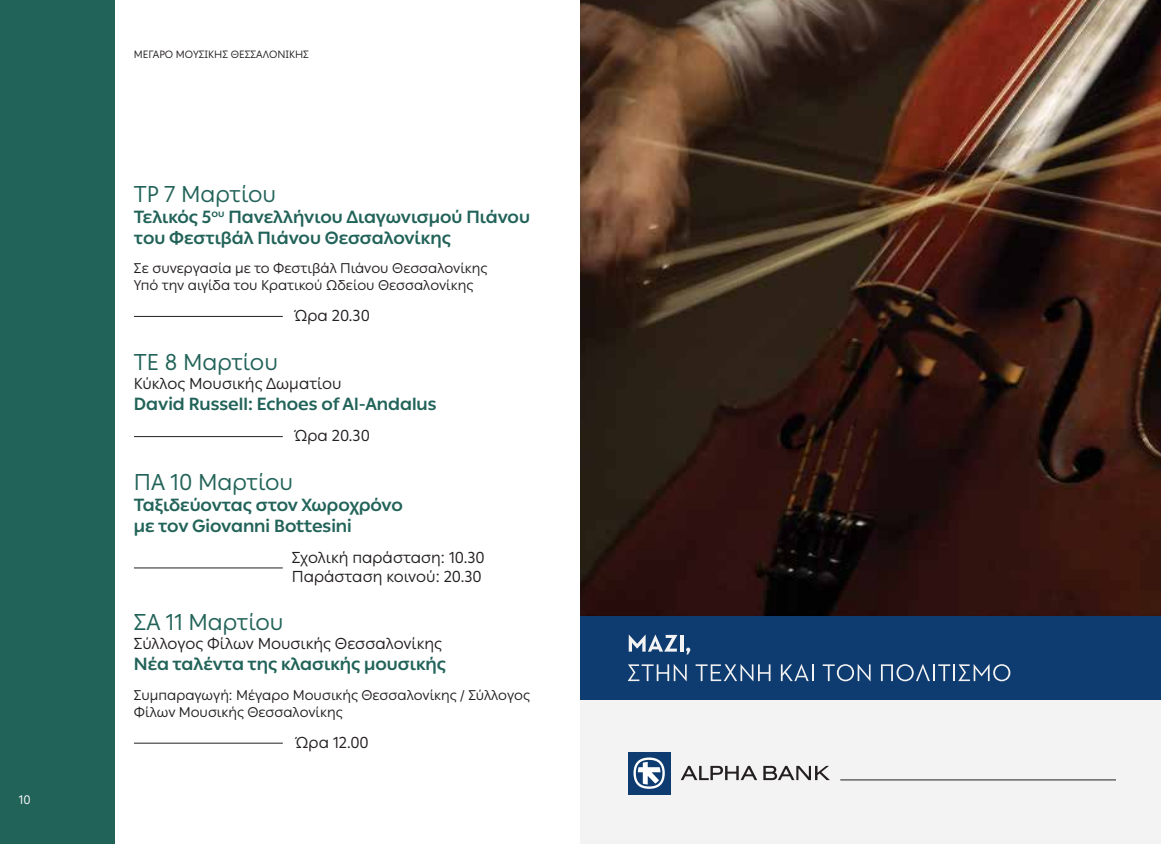
<style>
.page{position:relative;width:1161px;height:844px;background:#fff}
.page>*{position:absolute;margin:0;border:0;box-sizing:border-box;transform-origin:0 0}
.t1{font:22.75px "Ping LCG";color:#226359}
.t2{font:700 17.5px/21px "Ping LCG";color:#226359}
.t3{font:15.75px/18.9px "Ping LCG";color:#231f20}
.t4{font:14px/16.8px "Ping LCG";color:#231f20}
.t5{font:12.25px "Ping LCG";color:#fff}
.t6{font:10.5px "Ping LCG";color:#231f20}
</style>
<div class="page">
<img style="left:580px;top:0;width:581px;height:616px">
<div style="left:580px;top:688px;width:581px;height:155px;background:#f4f3f3"></div>
<div style="left:628px;top:751px;width:42px;height:43px;background:#0e3c70"></div>
<svg style="left:633px;top:757px;width:32px;height:31px"></svg>
<svg style="left:636px;top:759px;width:26px;height:27px"></svg>
<svg style="left:638px;top:761px;width:22px;height:23px"></svg>
<svg style="left:681px;top:765px;width:76px;height:14px"></svg>
<svg style="left:763px;top:765px;width:66px;height:14px"></svg>
<hr style="left:840px;top:779px;width:276px;height:1px;background:#231f20">
<div style="left:580px;top:616px;width:581px;height:83px;background:#0e3c70"></div>
<svg style="left:629px;top:634px;width:48px;height:17px"></svg>
<hr style="left:680px;top:634px;width:3px;height:17px;background:#f4f3f3">
<svg style="left:686px;top:647px;width:4px;height:7px"></svg>
<svg style="left:628px;top:664px;width:59px;height:17px"></svg>
<svg style="left:695px;top:664px;width:75px;height:17px"></svg>
<svg style="left:781px;top:664px;width:33px;height:17px"></svg>
<svg style="left:823px;top:664px;width:47px;height:17px"></svg>
<svg style="left:881px;top:664px;width:129px;height:17px"></svg>
<hr style="left:134px;top:316px;width:149px;height:1px;background:#231f20">
<hr style="left:134px;top:436px;width:149px;height:1px;background:#231f20">
<hr style="left:134px;top:567px;width:149px;height:1px;background:#231f20">
<hr style="left:134px;top:742px;width:149px;height:1px;background:#231f20">
<div style="left:0;top:0;width:114px;height:843px;background:#226359"></div>
<p class="t5" style="left:19px;top:790px;width:13px">10</p>
<p class="t6" style="left:134px;top:46px;width:177px">MEΓΑΡΟ ΜΟΥΣΙΚΗΣ ΘΕΣΣΑΛΟΝΙΚΗΣ</p>
<h1 class="t1" style="left:134px;top:177px;width:144px">ΤΡ 7 Μαρτίου</h1>
<p class="t2" style="left:134px;top:205px;width:398px">Τελικός 5<sup>ου</sup> Πανελλήνιου Διαγωνισμού Πιάνου του Φεστιβάλ Πιάνου Θεσσαλονίκης</p>
<p class="t4" style="left:134px;top:259px;width:355px">Σε συνεργασία με το Φεστιβάλ Πιάνου Θεσσαλονίκης<br>Υπό την αιγίδα του Κρατικού Ωδείου Θεσσαλονίκης</p>
<p class="t3" style="left:295px;top:306px;width:77px">Ώρα 20.30</p>
<h1 class="t1" style="left:134px;top:345px;width:146px">ΤΕ 8 Μαρτίου</h1>
<p class="t3" style="left:134px;top:373px;width:209px">Κύκλος Μουσικής Δωματίου</p>
<p class="t2" style="left:134px;top:392px;width:304px">David Russell: Echoes of Al-Andalus</p>
<p class="t3" style="left:295px;top:425px;width:77px">Ώρα 20.30</p>
<h1 class="t1" style="left:134px;top:464px;width:161px">ΠΑ 10 Μαρτίου</h1>
<p class="t2" style="left:134px;top:493px;width:270px">Ταξιδεύοντας στον Χωροχρόνο με τον Giovanni Bottesini</p>
<p class="t3" style="left:292px;top:547px;width:194px">Σχολική παράσταση: 10.30<br>Παράσταση κοινού: 20.30</p>
<h1 class="t1" style="left:134px;top:605px;width:151px">ΣΑ 11 Μαρτίου</h1>
<p class="t3" style="left:134px;top:633px;width:309px">Σύλλογος Φίλων Μουσικής Θεσσαλονίκης</p>
<p class="t2" style="left:134px;top:652px;width:313px">Nέα ταλέντα της κλασικής μουσικής</p>
<p class="t4" style="left:134px;top:685px;width:397px">Συμπαραγωγή: Μέγαρο Μουσικής Θεσσαλονίκης / Σύλλογος<br>Φίλων Μουσικής Θεσσαλονίκης</p>
<p class="t3" style="left:296px;top:732px;width:74px">Ώρα 12.00</p>
</div>
